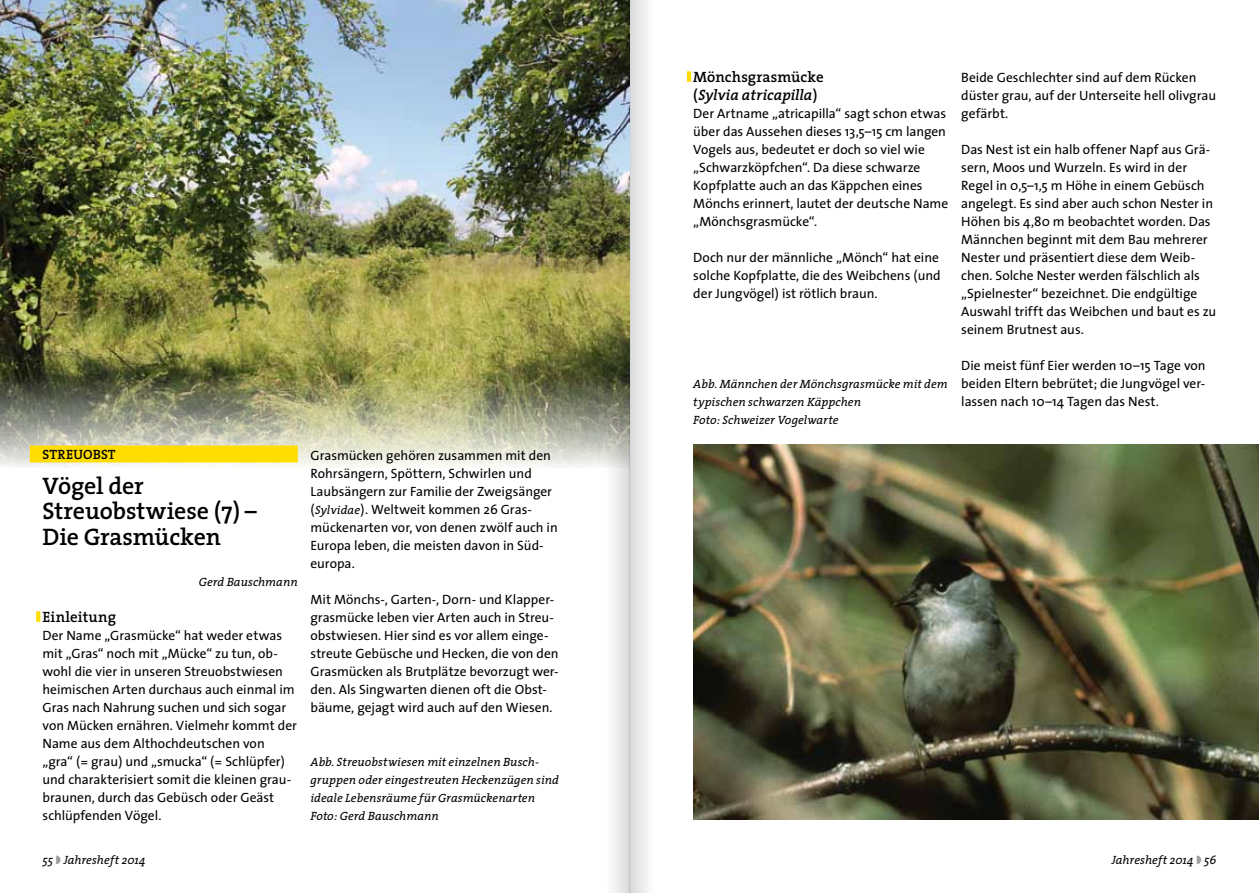
<style>
.page{position:relative;width:1259px;height:893px;background:#fff}
.page>*{position:absolute;margin:0;border:0;box-sizing:border-box;transform-origin:0 0}
.t1{font:600 24px/25.5px "The Serif";letter-spacing:-.01em;color:#000}
.t2{font:600 15px/18px "The Serif";color:#000}
.t3{font:13.5px/18px "The Sans";color:#000}
.t4{font:600 13.5px "The Serif";color:#000}
.t5{font:italic 12px/18px "The Serif";letter-spacing:.005em;color:#000}
.s1{font-family:"The Serif";font-style:italic;font-size:12px}
.s2{font-style:italic}
.s3{color:#9c9e9f}
</style>
<div class="page">
<svg style="left:612px;top:0;width:36px;height:893px"></svg>
<hr style="left:629px;top:0;width:1px;height:893px;background:#c6c7c8">
<img style="left:0;top:0;width:629px;height:468px">
<div style="left:30px;top:445px;width:268px;height:17px;background:#fd0"></div>
<svg style="left:36px;top:611px;width:4px;height:11px"></svg>
<svg style="left:687px;top:71px;width:4px;height:11px"></svg>
<img style="left:693px;top:445px;width:566px;height:375px">
<p class="t4" style="left:43px;top:443px;width:75px">Streuobst</p>
<h1 class="t1" style="left:43px;top:472px;width:216px">Vögel der<br>Streuobstwiese (7) –<br>Die Grasmücken</h1>
<p class="t5" style="left:199px;top:572px;width:100px">Gerd Bauschmann</p>
<p class="t2" style="left:43px;top:607px;width:75px">Einleitung</p>
<p class="t3" style="left:43px;top:626px;width:256px">Der Name „Grasmücke“ hat weder etwas mit „Gras“ noch mit „Mücke“ zu tun, ob&shy;wohl die vier in unseren Streuobstwiesen heimischen Arten durchaus auch einmal im Gras nach Nahrung suchen und sich sogar von Mücken ernähren. Vielmehr kommt der Name aus dem Althochdeutschen von „gra“ (= grau) und „smucka“ (= Schlüpfer) und charakterisiert somit die kleinen grau&shy;braunen, durch das Gebüsch oder Geäst schlüpfenden Vögel.</p>
<p class="t3" style="left:310px;top:446px;width:249px">Grasmücken gehören zusammen mit den Rohrsängern, Spöttern, Schwirlen und Laubsängern zur Familie der Zweigsänger (<span class="s1">Sylvidae</span>). Weltweit kommen 26 Gras&shy;mückenarten vor, von denen zwölf auch in Europa leben, die meisten davon in Süd&shy;europa.</p>
<p class="t3" style="left:310px;top:590px;width:250px">Mit Mönchs-, Garten-, Dorn- und Klapper&shy;grasmücke leben vier Arten auch in Streu&shy;obstwiesen. Hier sind es vor allem einge&shy;streute Gebüsche und Hecken, die von den Grasmücken als Brutplätze bevorzugt wer&shy;den. Als Singwarten dienen oft die Obst&shy;bäume, gejagt wird auch auf den Wiesen.</p>
<p class="t5" style="left:310px;top:752px;width:250px">Abb. Streuobstwiesen mit einzelnen Busch&shy;gruppen oder eingestreuten Heckenzügen sind ideale Lebensräume für Grasmückenarten Foto: Gerd Bauschmann</p>
<p class="t2" style="left:693px;top:67px;width:132px">Mönchsgrasmücke (<span class="s2">Sylvia atricapilla</span>)</p>
<p class="t3" style="left:693px;top:104px;width:257px">Der Artname „atricapilla“ sagt schon etwas über das Aussehen dieses 13,5–15 cm langen Vogels aus, bedeutet er doch so viel wie „Schwarzköpfchen“. Da diese schwarze Kopfplatte auch an das Käppchen eines Mönchs erinnert, lautet der deutsche Name „Mönchsgrasmücke“.</p>
<p class="t3" style="left:693px;top:248px;width:249px">Doch nur der männliche „Mönch“ hat eine solche Kopfplatte, die des Weibchens (und der Jungvögel) ist rötlich braun.</p>
<p class="t5" style="left:693px;top:374px;width:256px">Abb. Männchen der Mönchsgrasmücke mit dem typischen schwarzen Käppchen<br>Foto: Schweizer Vogelwarte</p>
<p class="t3" style="left:961px;top:68px;width:256px">Beide Geschlechter sind auf dem Rücken düster grau, auf der Unterseite hell olivgrau gefärbt.</p>
<p class="t3" style="left:961px;top:140px;width:257px">Das Nest ist ein halb offener Napf aus Grä&shy;sern, Moos und Wurzeln. Es wird in der Regel in 0,5–1,5 m Höhe in einem Gebüsch angelegt. Es sind aber auch schon Nester in Höhen bis 4,80 m beobachtet worden. Das Männchen beginnt mit dem Bau mehrerer Nester und präsentiert diese dem Weib&shy;chen. Solche Nester werden fälschlich als „Spielnester“ bezeichnet. Die endgültige Auswahl trifft das Weibchen und baut es zu seinem Brutnest aus.</p>
<p class="t3" style="left:961px;top:356px;width:246px;text-align:justify">Die meist fünf Eier werden 10–15 Tage von beiden Eltern bebrütet; die Jungvögel ver&shy;lassen nach 10–14 Tagen das Nest.</p>
<p class="t5" style="left:43px;top:850px;width:105px">55 <span class="s3">◗</span> Jahresheft 2014</p>
<p class="t5" style="left:1111px;top:850px;width:106px">Jahresheft 2014 <span class="s3">◗</span> 56</p>
</div>
